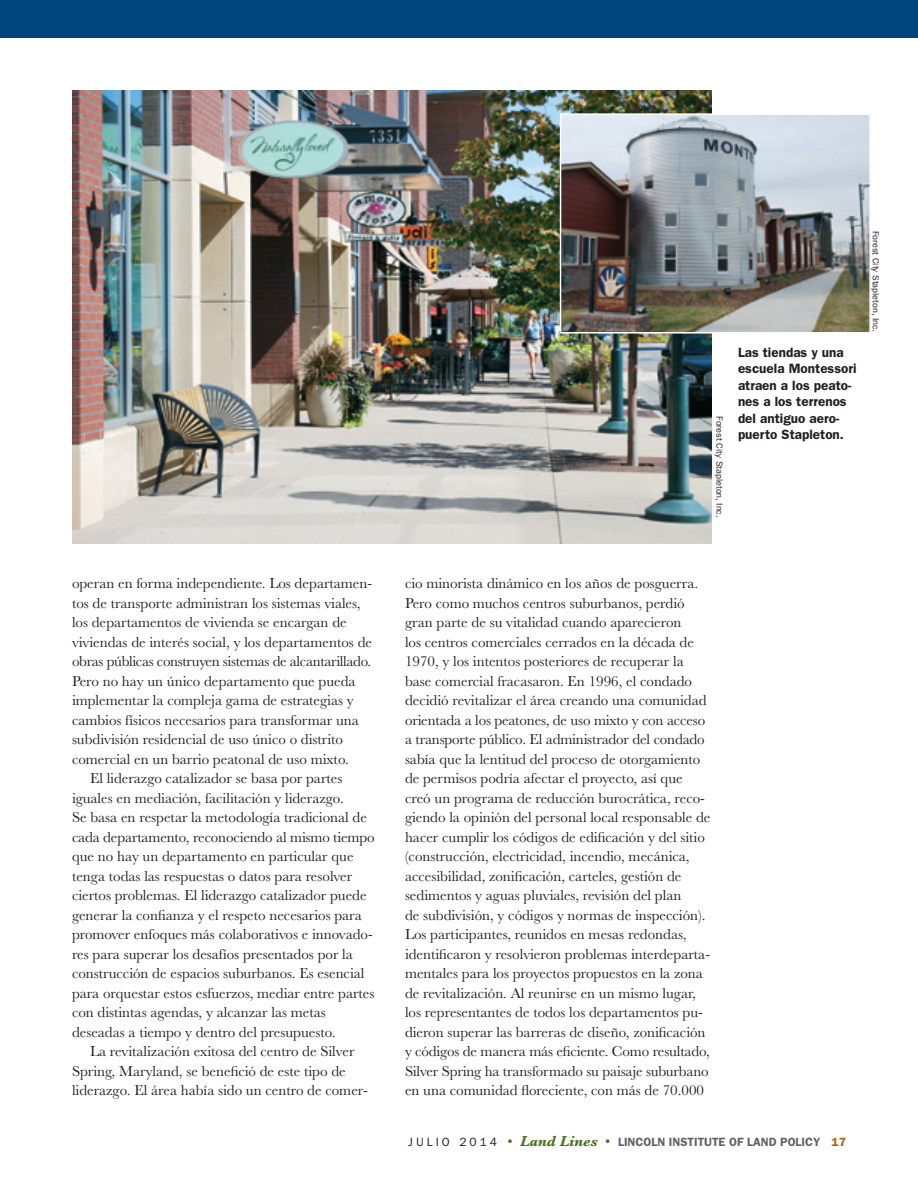
<style>
.page{position:relative;width:918px;height:1188px;background:#fff}
.page>*{position:absolute;margin:0;border:0;box-sizing:border-box;transform-origin:0 0}
._00_text{font:15px/19.5px "Baskerville MT Std";color:#231f20}
._07_caption{font:600 13.5px/16.5px "ITC Franklin Gothic Std";color:#231f20}
.t1{font:600 12px "ITC Franklin Gothic Std";color:#636366}
._70_credit{font:9px "ITC Franklin Gothic Std";color:#231f20}
.s1{font-weight:400;color:#231f20}
.s2{font-family:"Baskerville MT Std";font-weight:400;font-size:15px;color:#4b711c}
.s3{font-family:"Baskerville MT Std";font-weight:700;font-style:italic;font-size:15px;color:#4b711c}
.s4{color:#b05f0f}
</style>
<div class="page">
<div style="left:0;top:0;width:918px;height:38px;background:#00467e"></div>
<img style="left:72px;top:90px;width:639px;height:453px">
<img style="left:563px;top:116px;width:305px;height:215px">
<div style="left:560px;top:113px;width:311px;height:221px;border:2px solid #fff"></div>
<p class="_00_text" style="left:72px;top:573px;width:302px">operan en forma independiente. Los departamen&shy;tos de transporte administran los sistemas viales, los departamentos de vivienda se encargan de viviendas de interés social, y los departamentos de obras públicas construyen sistemas de alcantarillado.<br>Pero no hay un único departamento que pueda implementar la compleja gama de estrategias y cambios físicos necesarios para transformar una subdivisión residencial de uso único o distrito comercial en un barrio peatonal de uso mixto.</p>
<p class="_00_text" style="left:72px;top:768px;width:304px;text-indent:18px">El liderazgo catalizador se basa por partes iguales en mediación, facilitación y liderazgo.<br>Se basa en respetar la metodología tradicional de cada departamento, reconociendo al mismo tiempo que no hay un departamento en particular que tenga todas las respuestas o datos para resolver ciertos problemas. El liderazgo catalizador puede generar la confianza y el respeto necesarios para promover enfoques más colaborativos e innovado&shy;res para superar los desafíos presentados por la construcción de espacios suburbanos. Es esencial para orquestar estos esfuerzos, mediar entre partes con distintas agendas, y alcanzar las metas deseadas a tiempo y dentro del presupuesto.</p>
<p class="_00_text" style="left:72px;top:1041px;width:297px;text-indent:18px">La revitalización exitosa del centro de Silver<br>Spring, Maryland, se benefició de este tipo de liderazgo. El área había sido un centro de comer-</p>
<p class="_70_credit" style="left:725px;top:416px;width:103px;rotate:90deg">Forest City Stapleton, Inc.</p>
<p class="_07_caption" style="left:738px;top:344px;width:120px">Las tiendas y una escuela Montessori atraen a los peato&shy;nes a los terrenos del antiguo aero&shy;puerto Stapleton.</p>
<p class="_70_credit" style="left:881px;top:231px;width:103px;rotate:90deg">Forest City Stapleton, Inc.</p>
<p class="_00_text" style="left:405px;top:573px;width:307px">cio minorista dinámico en los años de posguerra.<br>Pero como muchos centros suburbanos, perdió gran parte de su vitalidad cuando aparecieron<br>los centros comerciales cerrados en la década de 1970, y los intentos posteriores de recuperar la base comercial fracasaron. En 1996, el condado decidió revitalizar el área creando una comunidad orientada a los peatones, de uso mixto y con acceso a transporte público. El administrador del condado sabía que la lentitud del proceso de otorgamiento de permisos podría afectar el proyecto, así que creó un programa de reducción burocrática, reco&shy;giendo la opinión del personal local responsable de hacer cumplir los códigos de edificación y del sitio (construcción, electricidad, incendio, mecánica, accesibilidad, zonificación, carteles, gestión de sedimentos y aguas pluviales, revisión del plan<br>de subdivisión, y códigos y normas de inspección).<br>Los participantes, reunidos en mesas redondas, identificaron y resolvieron problemas interdeparta&shy;mentales para los proyectos propuestos en la zona de revitalización. Al reunirse en un mismo lugar, los representantes de todos los departamentos pu&shy;dieron superar las barreras de diseño, zonificación y códigos de manera más eficiente. Como resultado, Silver Spring ha transformado su paisaje suburbano en una comunidad floreciente, con más de 70.000</p>
<p class="t1" style="left:408px;top:1135px;width:439px"><span class="s1">J U L I O 2 0 1 4</span> <span class="s2">•</span> <span class="s3">Land Lines</span> <span class="s2">•</span> LINCOLN INSTITUTE OF LAND POLICY <span class="s4">17</span></p>
</div>
